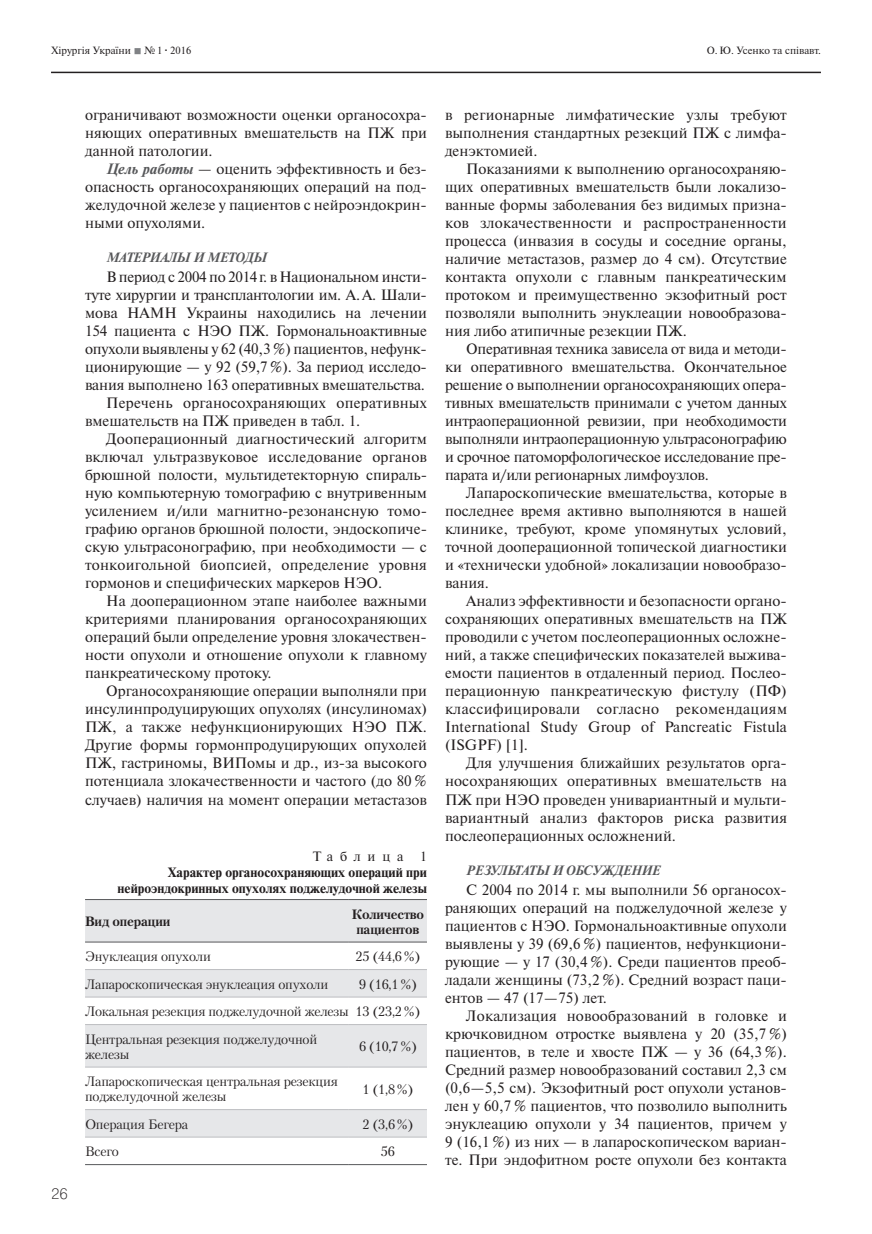
<style>
.page{position:relative;width:872px;height:1234px;background:#fff}
.page>*{position:absolute;margin:0;border:0;box-sizing:border-box;transform-origin:0 0}
.t1{font:15px/18px "Newton C";color:#231f20;text-align:justify}
.t2{font:15px "Newton C";letter-spacing:-.02em;color:#231f20}
.t3{font:15px "Pragmatica Light C";color:#231f20}
.t4{font:13.5px/27.5px "Petersburg C";letter-spacing:-.015em;color:#231f20}
.t5{font:700 13.5px/16.2px "Newton C";color:#231f20;text-align:right}
.t6{font:italic 700 13.5px "Newton C";letter-spacing:-.01em;color:#57585a}
.t7{font:700 13.5px/15px "Petersburg C";letter-spacing:-.015em;color:#231f20;text-align:center}
.t8{font:13.5px "Newton C";letter-spacing:.5em;color:#231f20}
.t9{font:10.5px "Newton C";color:#231f20}
.s1{color:#808285}
.s2{font-weight:700}
.s3{font-weight:700;font-style:italic;color:#57585a}
</style>
<div class="page">
<hr style="left:51px;top:72px;width:770px;height:1px;background:#231f20">
<div style="left:85px;top:899px;width:342px;height:42px;background:#e6e7e9"></div>
<svg style="left:85px;top:942px;width:342px;height:196px;fill:#e6e7e9"></svg>
<hr style="left:85px;top:898px;width:264px;height:1px;background:#57585a">
<hr style="left:349px;top:898px;width:78px;height:1px;background:#57585a">
<hr style="left:85px;top:941px;width:264px;height:1px;background:#57585a">
<hr style="left:349px;top:941px;width:78px;height:1px;background:#57585a">
<hr style="left:85px;top:968px;width:264px;height:1px;background:#bcbdc0">
<hr style="left:349px;top:968px;width:78px;height:1px;background:#bcbdc0">
<hr style="left:85px;top:996px;width:264px;height:1px;background:#bcbdc0">
<hr style="left:349px;top:996px;width:78px;height:1px;background:#bcbdc0">
<hr style="left:85px;top:1023px;width:264px;height:1px;background:#bcbdc0">
<hr style="left:349px;top:1023px;width:78px;height:1px;background:#bcbdc0">
<hr style="left:85px;top:1066px;width:264px;height:1px;background:#bcbdc0">
<hr style="left:349px;top:1066px;width:78px;height:1px;background:#bcbdc0">
<hr style="left:85px;top:1108px;width:264px;height:1px;background:#bcbdc0">
<hr style="left:349px;top:1108px;width:78px;height:1px;background:#bcbdc0">
<hr style="left:85px;top:1136px;width:264px;height:1px;background:#bcbdc0">
<hr style="left:349px;top:1136px;width:78px;height:1px;background:#bcbdc0">
<hr style="left:85px;top:1163px;width:264px;height:1px;background:#57585a">
<hr style="left:349px;top:1163px;width:78px;height:1px;background:#57585a">
<p class="t9" style="left:51px;top:45px;width:142px">Хірургія України <span class="s1">■</span> № 1 <span class="s2">·</span> 2016</p>
<p class="t9" style="left:707px;top:45px;width:115px">О. Ю. Усенко та співавт.</p>
<p class="t3" style="left:51px;top:1184px;width:18px">26</p>
<p class="t1" style="left:85px;top:106px;width:343px">ограничивают возможности оценки органосохра&shy;няющих оперативных вмешательств на ПЖ при данной патологии.</p>
<p class="t1" style="left:85px;top:160px;width:343px;text-indent:21px"><span class="s3">Цель работы</span> — оценить эффективность и без&shy;опасность органосохраняющих операций на под&shy;желудочной железе у пациентов с нейроэндокрин&shy;ными опухолями.</p>
<p class="t6" style="left:106px;top:250px;width:162px">МАТЕРИАЛЫ И МЕТОДЫ</p>
<p class="t2" style="left:106px;top:269px;width:322px">В период с 2004 по 2014 г. в Национальном инсти-</p>
<p class="t2" style="left:85px;top:287px;width:343px">туте хирургии и трансплантологии им. А. А. Шали-</p>
<p class="t1" style="left:85px;top:304px;width:343px">мова НАМН Украины находились на лечении</p>
<p class="t1" style="left:85px;top:322px;width:343px">154 пациента с НЭО ПЖ. Гормональноактивные</p>
<p class="t1" style="left:85px;top:340px;width:343px">опухоли выявлены у 62 (40,3 %) пациентов, нефунк-</p>
<p class="t1" style="left:85px;top:358px;width:343px">ционирующие — у 92 (59,7 %). За период исследо-</p>
<p class="t1" style="left:85px;top:376px;width:341px">вания выполнено 163 оперативных вмешательства.</p>
<p class="t1" style="left:106px;top:394px;width:322px">Перечень органосохраняющих оперативных</p>
<p class="t1" style="left:85px;top:412px;width:277px">вмешательств на ПЖ приведен в табл. 1.</p>
<p class="t1" style="left:106px;top:430px;width:322px">Дооперационный диагностический алгоритм</p>
<p class="t1" style="left:85px;top:448px;width:343px">включал ультразвуковое исследование органов</p>
<p class="t1" style="left:85px;top:466px;width:343px">брюшной полости, мультидетекторную спираль-</p>
<p class="t1" style="left:85px;top:484px;width:343px">ную компьютерную томографию с внутривенным</p>
<p class="t1" style="left:85px;top:502px;width:343px">усилением и/или магнитно-резонансную томо-</p>
<p class="t1" style="left:85px;top:520px;width:343px">графию органов брюшной полости, эндоскопиче-</p>
<p class="t1" style="left:85px;top:538px;width:343px">скую ультрасонографию, при необходимости — с</p>
<p class="t1" style="left:85px;top:556px;width:343px">тонкоигольной биопсией, определение уровня</p>
<p class="t1" style="left:85px;top:574px;width:299px">гормонов и специфических маркеров НЭО.</p>
<p class="t1" style="left:106px;top:592px;width:322px">На дооперационном этапе наиболее важными</p>
<p class="t1" style="left:85px;top:610px;width:343px">критериями планирования органосохраняющих</p>
<p class="t1" style="left:85px;top:628px;width:343px">операций были определение уровня злокачествен-</p>
<p class="t1" style="left:85px;top:646px;width:343px">ности опухоли и отношение опухоли к главному</p>
<p class="t1" style="left:85px;top:664px;width:188px">панкреатическому протоку.</p>
<p class="t1" style="left:106px;top:682px;width:322px">Органосохраняющие операции выполняли при</p>
<p class="t1" style="left:85px;top:700px;width:343px">инсулинпродуцирующих опухолях (инсулиномах)</p>
<p class="t1" style="left:85px;top:718px;width:343px">ПЖ, а также нефункционирующих НЭО ПЖ.</p>
<p class="t1" style="left:85px;top:736px;width:343px">Другие формы гормонпродуцирующих опухолей</p>
<p class="t1" style="left:85px;top:754px;width:343px">ПЖ, гастриномы, ВИПомы и др., из-за высокого</p>
<p class="t1" style="left:85px;top:772px;width:343px">потенциала злокачественности и частого (до 80 %</p>
<p class="t1" style="left:85px;top:790px;width:343px">случаев) наличия на момент операции метастазов</p>
<p class="t8" style="left:313px;top:848px;width:92px">Таблица</p>
<p class="t8" style="left:420px;top:848px;width:8px">1</p>
<p class="t5" style="left:118px;top:863px;width:311px">Характер органосохраняющих операций при нейроэндокринных опухолях поджелудочной железы</p>
<p class="t7" style="left:85px;top:913px;width:87px">Вид операции</p>
<p class="t7" style="left:352px;top:905px;width:74px">Количество пациентов</p>
<p class="t4" style="left:85px;top:942px;width:127px">Энуклеация опухоли</p>
<p class="t4" style="left:355px;top:942px;width:66px">25 (44,6 %)</p>
<p class="t4" style="left:85px;top:969px;width:245px">Лапароскопическая энуклеация опухоли</p>
<p class="t4" style="left:85px;top:969px;width:337px;text-indent:274px">9 (16,1 %)<br>Локальная резекция поджелудочной железы 13 (23,2 %)<br>Центральная резекция поджелудочной</p>
<p class="t4" style="left:85px;top:1039px;width:46px">железы</p>
<p class="t4" style="left:359px;top:1032px;width:59px">6 (10,7 %)</p>
<p class="t4" style="left:85px;top:1073px;width:254px;line-height:15px">Лапароскопическая центральная резекция поджелудочной железы</p>
<p class="t4" style="left:362px;top:1074px;width:52px">1 (1,8 %)</p>
<p class="t4" style="left:85px;top:1109px;width:104px">Операция Бегера</p>
<p class="t4" style="left:362px;top:1109px;width:52px">2 (3,6 %)</p>
<p class="t4" style="left:85px;top:1137px;width:35px">Всего</p>
<p class="t4" style="left:381px;top:1137px;width:15px">56</p>
<p class="t1" style="left:445px;top:106px;width:343px">в регионарные лимфатические узлы требуют выполнения стандартных резекций ПЖ с лимфа&shy;денэктомией.</p>
<p class="t1" style="left:445px;top:160px;width:343px;text-indent:21px">Показаниями к выполнению органосохраняю&shy;щих оперативных вмешательств были локализо&shy;ванные формы заболевания без видимых призна&shy;ков злокачественности и распространенности процесса (инвазия в сосуды и соседние органы, наличие метастазов, размер до 4 см). Отсутствие контакта опухоли с главным панкреатическим протоком и преимущественно экзофитный рост позволяли выполнить энуклеации новообразова&shy;ния либо атипичные резекции ПЖ.</p>
<p class="t1" style="left:445px;top:340px;width:343px;text-indent:21px">Оперативная техника зависела от вида и методи&shy;ки оперативного вмешательства. Окончательное решение о выполнении органосохраняющих опера&shy;тивных вмешательств принимали с учетом данных интраоперационной ревизии, при необходимости выполняли интраоперационную ультрасонографию и срочное патоморфологическое исследование пре&shy;парата и/или регионарных лимфоузлов.</p>
<p class="t1" style="left:445px;top:484px;width:343px;text-indent:21px">Лапароскопические вмешательства, которые в последнее время активно выполняются в нашей клинике, требуют, кроме упомянутых условий, точной дооперационной топической диагностики и «технически удобной» локализации новообразо&shy;вания.</p>
<p class="t1" style="left:445px;top:592px;width:344px;text-indent:21px">Анализ эффективности и безопасности органо&shy;сохраняющих оперативных вмешательств на ПЖ проводили c учетом послеоперационных осложне&shy;ний, а также специфических показателей выжива&shy;емости пациентов в отдаленный период. Послео&shy;перационную панкреатическую фистулу (ПФ) классифицировали согласно рекомендациям International Study Group of Pancreatic Fistula (ISGPF) [1].</p>
<p class="t1" style="left:445px;top:754px;width:343px;text-indent:21px">Для улучшения ближайших результатов орга&shy;носохраняющих оперативных вмешательств на ПЖ при НЭО проведен унивариантный и мульти&shy;вариантный анализ факторов риска развития послеоперационных осложнений.</p>
<p class="t6" style="left:466px;top:862px;width:196px">РЕЗУЛЬТАТЫ И ОБСУЖДЕНИЕ</p>
<p class="t1" style="left:445px;top:880px;width:343px;text-indent:21px">С 2004 по 2014 г. мы выполнили 56 органосох&shy;раняющих операций на поджелудочной железе у пациентов с НЭО. Гормональноактивные опухоли выявлены у 39 (69,6 %) пациентов, нефункциони&shy;рующие — у 17 (30,4 %). Среди пациентов преоб&shy;ладали женщины (73,2 %). Средний возраст паци&shy;ентов — 47 (17 — 75) лет.</p>
<p class="t1" style="left:445px;top:1006px;width:343px;text-indent:21px">Локализация новообразований в головке и крючковидном отростке выявлена у 20 (35,7 %) пациентов, в теле и хвосте ПЖ — у 36 (64,3 %).<br>Средний размер новообразований составил 2,3 см (0,6 — 5,5 см). Экзофитный рост опухоли установ&shy;лен у 60,7 % пациентов, что позволило выполнить энуклеацию опухоли у 34 пациентов, причем у 9 (16,1 %) из них — в лапароскопическом вариан&shy;те. При эндофитном росте опухоли без контакта</p>
</div>
